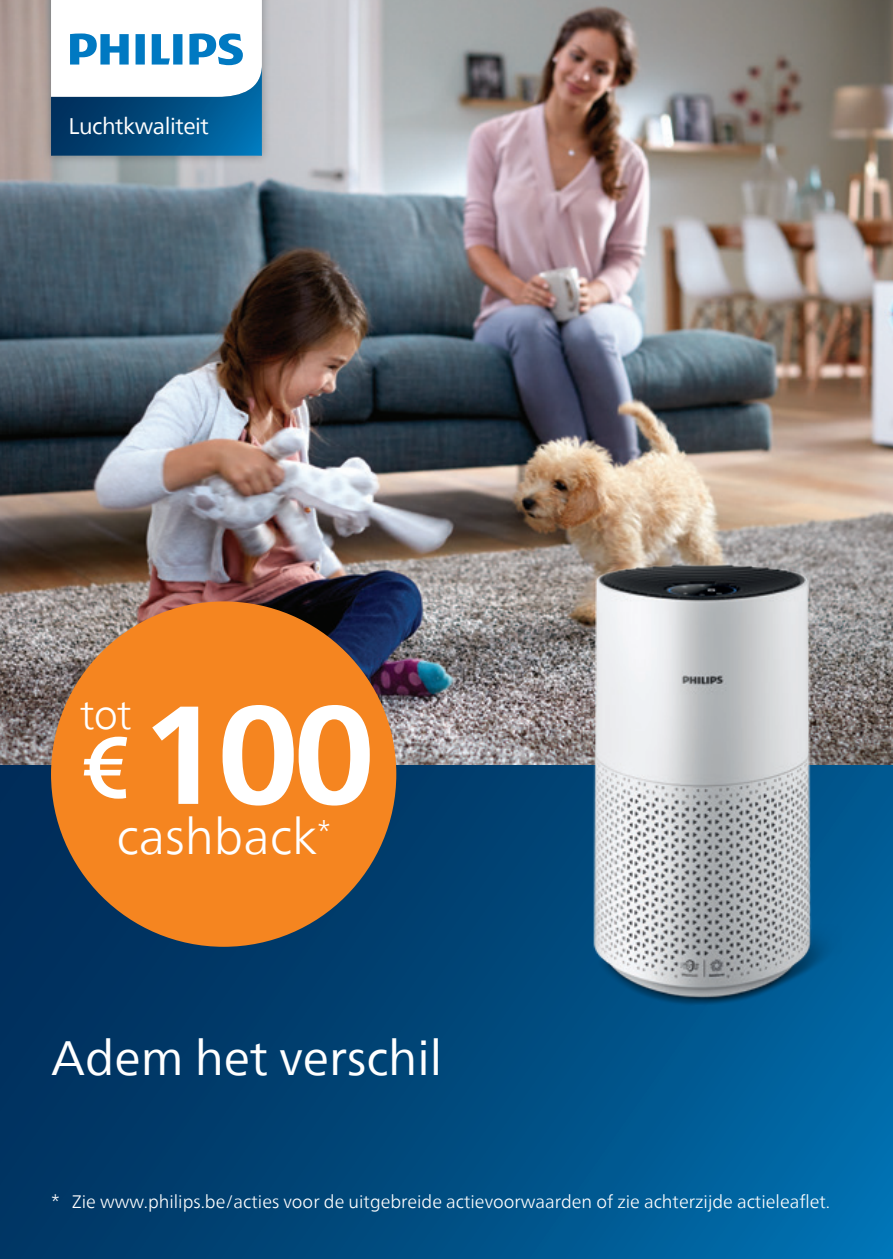
<style>
.page{position:relative;width:893px;height:1259px;background:#fff}
.page>*{position:absolute;margin:0;border:0;box-sizing:border-box;transform-origin:0 0}
.t1{font:700 139.2px "Neue Frutiger World";color:#fff}
.t2{font:500 86.7px "Neue Frutiger World";color:#fff}
.t3{font:300 49.2px "Neue Frutiger World";color:#fff}
.t4{font:48px "Neue Frutiger World";color:#fff}
.t5{font:300 41.1px "Neue Frutiger World";color:#fff}
.t6{font:300 28.8px "Neue Frutiger World";color:#fff}
.t7{font:22.5px "Neue Frutiger World";letter-spacing:-.02em;color:#fff}
.t8{font:300 18px "Neue Frutiger World";color:#fff}
</style>
<div class="page">
<img style="left:0;top:0;width:893px;height:765px">
<svg style="left:0;top:765px;width:893px;height:494px;background:#00487b"></svg>
<div style="left:51px;top:601px;width:345px;height:345px;background:#f58520;border-radius:50%"></div>
<div style="left:42px;top:0;width:230px;height:165px;background:#231f20;opacity:.35"></div>
<div style="left:46px;top:0;width:216px;height:161px;background:#231f20;opacity:.35"></div>
<svg style="left:51px;top:0;width:211px;height:156px"></svg>
<img style="left:568px;top:486px;width:274px;height:562px">
<p class="t7" style="left:68px;top:109px;width:142px">Luchtkwaliteit</p>
<h3 class="t5" style="left:80px;top:682px;width:53px">tot</h3>
<h2 class="t2" style="left:81px;top:695px;width:53px">€</h2>
<h1 class="t1" style="left:141px;top:632px;width:237px">100</h1>
<h3 class="t6" style="left:317px;top:809px;width:15px">*</h3>
<h3 class="t3" style="left:116px;top:798px;width:202px">cashback</h3>
<h3 class="t4" style="left:51px;top:1020px;width:393px">Adem het verschil</h3>
<p class="t8" style="left:51px;top:1187px;width:781px">* Zie www.philips.be/acties voor de uitgebreide actievoorwaarden of zie achterzijde actieleaflet.</p>
</div>
